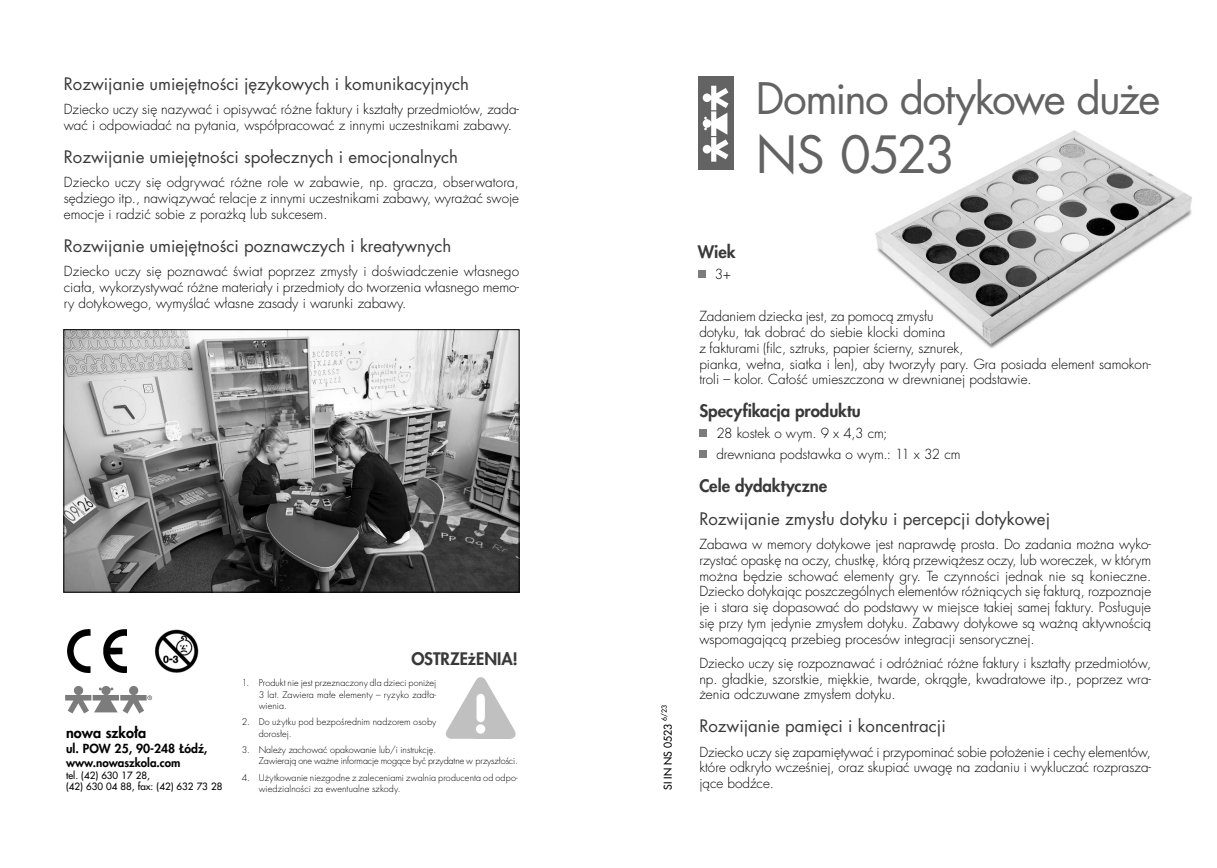
<style>
.page{position:relative;width:1217px;height:868px;background:#fff}
.page>*{position:absolute;margin:0;border:0;box-sizing:border-box;transform-origin:0 0}
.t1{font:49.95px "Futura LTS Book";letter-spacing:-.04em;color:#636363}
.t2{font:42.3px "Futura LTS Book";letter-spacing:-.04em;color:#636363}
.t3{font:16.8px "Futura LTS Book";color:#393939}
.t4{font:800 16.8px "Futura LTS";color:#393939}
.t5{font:800 14.4px "Futura LTS";color:#000}
.t6{font:300 13.5px/15.8px "Futura LTS";color:#000;text-align:justify}
.t7{font:800 12.15px "Futura LTS";color:#000}
.t8{font:800 11.55px "Futura LTS";color:#000}
.t9{font:10.5px "Futura LTS";color:#000}
.t10{font:9.75px/11.7px "Futura LTS";color:#000}
.t11{font:300 9px/11.2px "Futura LTS";letter-spacing:.005em;color:#000}
.t12{font:6.9px "Futura LTS";color:#000}
</style>
<div class="page">
<img style="left:875px;top:130px;width:317px;height:219px">
<div style="left:699px;top:429px;width:7px;height:8px;background:#7c7c7c"></div>
<div style="left:699px;top:450px;width:7px;height:7px;background:#7c7c7c"></div>
<div style="left:697px;top:77px;width:36px;height:93px;background:#636363"></div>
<svg style="left:702px;top:86px;width:26px;height:76px"></svg>
<img style="left:67px;top:629px;width:59px;height:43px">
<img style="left:446px;top:677px;width:70px;height:62px">
<svg style="left:65px;top:686px;width:87px;height:27px"></svg>
<div style="left:697px;top:270px;width:8px;height:8px;background:#7c7c7c"></div>
<img style="left:154px;top:629px;width:45px;height:44px">
<img style="left:65px;top:331px;width:452px;height:259px">
<div style="left:63px;top:329px;width:456px;height:263px;border:1px solid #000"></div>
<p class="t3" style="left:64px;top:73px;width:406px">Rozwijanie umiejętności językowych i komunikacyjnych</p>
<p class="t6" style="left:64px;top:102px;width:456px">Dziecko uczy się nazywać i opisywać różne faktury i kształty przedmiotów, zada&shy;wać i odpowiadać na pytania, współpracować z innymi uczestnikami zabawy.</p>
<p class="t3" style="left:64px;top:146px;width:395px">Rozwijanie umiejętności społecznych i emocjonalnych</p>
<p class="t6" style="left:64px;top:175px;width:456px">Dziecko uczy się odgrywać różne role w zabawie, np. gracza, obserwatora, sędziego itp., nawiązywać relacje z innymi uczestnikami zabawy, wyrażać swoje emocje i radzić sobie z porażką lub sukcesem.</p>
<p class="t3" style="left:64px;top:235px;width:389px">Rozwijanie umiejętności poznawczych i kreatywnych</p>
<p class="t6" style="left:64px;top:263px;width:456px">Dziecko uczy się poznawać świat poprzez zmysły i doświadczenie własnego ciała, wykorzystywać różne materiały i przedmioty do tworzenia własnego memo&shy;ry dotykowego, wymyślać własne zasady i warunki zabawy.</p>
<p class="t5" style="left:66px;top:723px;width:82px">nowa szko³a</p>
<p class="t7" style="left:66px;top:740px;width:143px">ul. POW 25, 90-248 £ódŸ,</p>
<p class="t8" style="left:66px;top:754px;width:116px">www.nowaszkola.com</p>
<p class="t10" style="left:66px;top:769px;width:158px">tel. (42) 630 17 28,<br>(42) 630 04 88, fax: (42) 632 73 28</p>
<p class="t4" style="left:411px;top:647px;width:108px">OSTRZE¿ENIA!</p>
<p class="t11" style="left:259px;top:677px;width:179px;text-align:justify;text-indent:-17px">1. Produkt nie jest przeznaczony dla dzieci poni¿ej 3 lat. Zawiera małe elementy – ryzyko zadła&shy;wienia.</p>
<p class="t11" style="left:259px;top:716px;width:179px;text-indent:-17px">2. Do u¿ytku pod bezpoœrednim nadzorem osoby doros³ej.</p>
<p class="t11" style="left:259px;top:744px;width:261px;text-indent:-17px">3. Nale¿y zachowaæ opakowanie lub/i instrukcjê.<br>Zawieraj¹ one wa¿ne informacje mog¹ce byæ przydatne w przysz³oœci.</p>
<p class="t11" style="left:259px;top:771px;width:261px;text-indent:-17px">4. Użytkowanie niezgodne z zaleceniami zwalnia producenta od odpo&shy;wiedzialnoœci za ewentualne szkody.</p>
<h2 class="t2" style="left:755px;top:72px;width:406px">Domino dotykowe duże</h2>
<h1 class="t1" style="left:755px;top:122px;width:201px">NS 0523</h1>
<p class="t12" style="left:659px;top:720px;width:17px;rotate:-90deg">6/23</p>
<p class="t9" style="left:660px;top:789px;width:68px;rotate:-90deg">SI IN NS 0523</p>
<p class="t4" style="left:697px;top:241px;width:39px">Wiek</p>
<p class="t6" style="left:714px;top:267px;width:18px">3+</p>
<p class="t6" style="left:699px;top:309px;width:453px;text-align:left">Zadaniem dziecka jest, za pomocą zmysłu<br>dotyku, tak dobrać do siebie klocki domina<br>z fakturami (filc, sztruks, papier ścierny, sznurek,<br>pianka, wełna, siatka i len), aby tworzyły pary. Gra posiada element samokon&shy;troli – kolor. Całość umieszczona w drewnianej podstawie.</p>
<p class="t4" style="left:699px;top:399px;width:163px">Specyfikacja produktu</p>
<p class="t6" style="left:716px;top:423px;width:246px;line-height:20.9px">28 kostek o wym. 9 x 4,3 cm;<br>drewniana podstawka o wym.: 11 x 32 cm</p>
<p class="t4" style="left:699px;top:474px;width:129px">Cele dydaktyczne</p>
<p class="t3" style="left:699px;top:508px;width:352px">Rozwijanie zmysłu dotyku i percepcji dotykowej</p>
<p class="t6" style="left:699px;top:536px;width:453px">Zabawa w memory dotykowe jest naprawdę prosta. Do zadania można wyko&shy;rzystać opaskę na oczy, chustkę, którą przewiążesz oczy, lub woreczek, w którym można będzie schować elementy gry. Te czynności jednak nie są konieczne.<br>Dziecko dotykając poszczególnych elementów różniących się fakturą, rozpoznaje je i stara się dopasować do podstawy w miejsce takiej samej faktury. Posługuje się przy tym jedynie zmysłem dotyku. Zabawy dotykowe są ważną aktywnością wspomagającą przebieg procesów integracji sensorycznej.</p>
<p class="t6" style="left:699px;top:655px;width:453px">Dziecko uczy się rozpoznawać i odróżniać różne faktury i kształty przedmiotów, np. gładkie, szorstkie, miękkie, twarde, okrągłe, kwadratowe itp., poprzez wra&shy;żenia odczuwane zmysłem dotyku.</p>
<p class="t3" style="left:699px;top:715px;width:248px">Rozwijanie pamięci i koncentracji</p>
<p class="t6" style="left:699px;top:744px;width:453px">Dziecko uczy się zapamiętywać i przypominać sobie położenie i cechy elementów, które odkryło wcześniej, oraz skupiać uwagę na zadaniu i wykluczać rozprasza&shy;jące bodźce.</p>
</div>
